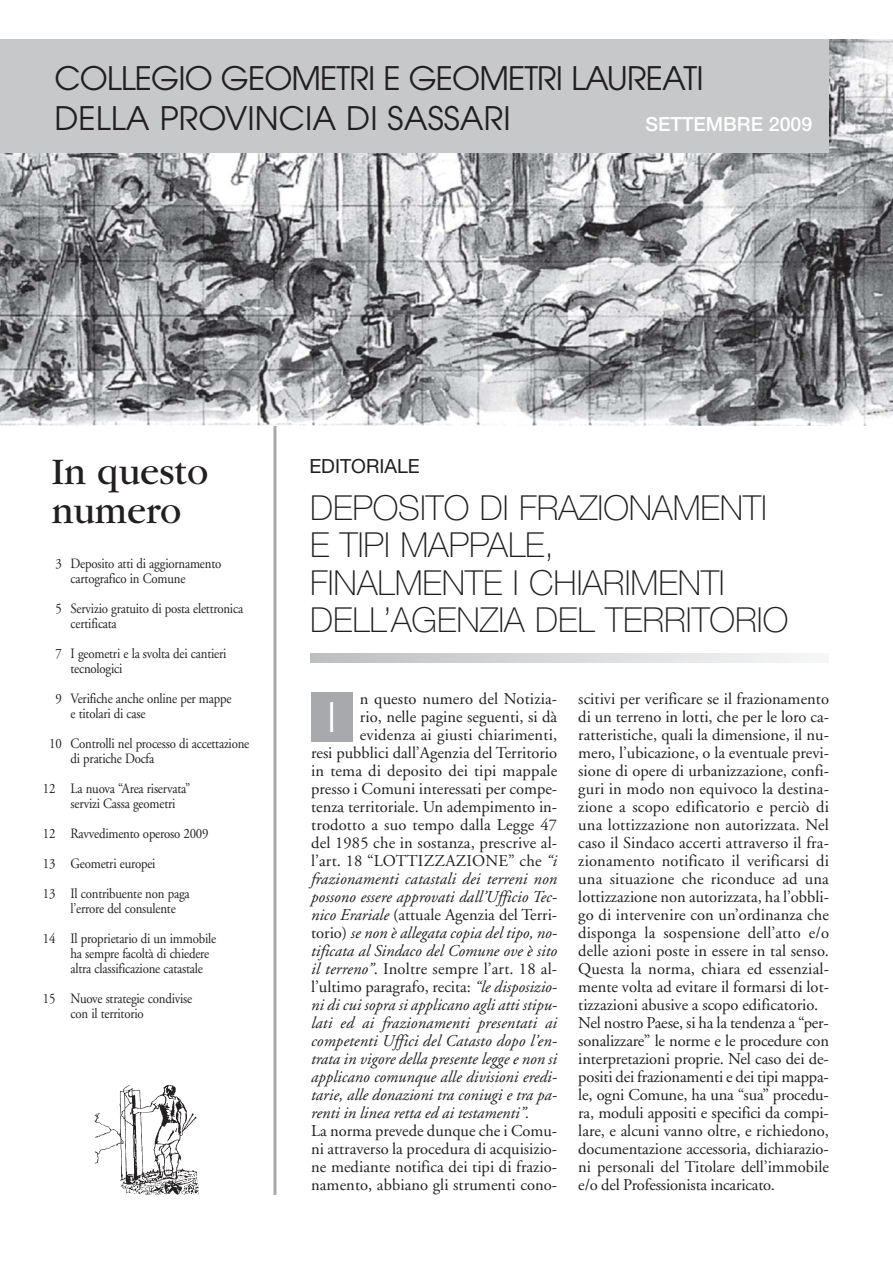
<style>
.page{position:relative;width:893px;height:1263px;background:#fff}
.page>*{position:absolute;margin:0;border:0;box-sizing:border-box;transform-origin:0 0}
.t1{font:300 41.7px "Helvetica Neue";color:#fff}
.t2{font:39px/39px "Garamond";color:#231f20}
.t3{font:100 34.5px/37.5px "Helvetica Neue";color:#231f20}
.t4{font:32.25px/40.5px "Avant Garde";letter-spacing:-.03em;color:#231f20}
.t5{font:500 19.5px "Helvetica Neue";color:#fff}
.t6{font:19.5px "Helvetica Neue";color:#231f20}
.t7{font:16.5px/18px "Adobe Garamond";color:#231f20;text-align:justify}
.t8{font:italic 16.5px "Adobe Garamond";color:#231f20}
.t9{font:14.25px/15px "Adobe Garamond";letter-spacing:-.015em;color:#231f20;scale:.9 1}
.s1{font-style:italic}
.s2{font-style:normal}
</style>
<div class="page">
<hr style="left:273px;top:397px;width:3px;height:798px;background:#a7a9ac">
<img style="left:0;top:39px;width:892px;height:386px">
<div style="left:0;top:39px;width:829px;height:114px;background:#c6c8ca"></div>
<img style="left:94px;top:1085px;width:105px;height:110px">
<svg style="left:310px;top:654px;width:498px;height:8px;background:#d8d9da"></svg>
<div style="left:311px;top:692px;width:41px;height:49px;background:#a7a9ac"></div>
<h3 class="t4" style="left:55px;top:61px;width:651px">COLLEGIO GEOMETRI E GEOMETRI LAUREATI<br>DELLA PROVINCIA DI SASSARI</h3>
<p class="t5" style="left:646px;top:117px;width:168px">SETTEMBRE 2009</p>
<h2 class="t2" style="left:52px;top:456px;width:158px">In questo numero</h2>
<p class="t9" style="left:71px;top:557px;width:169px;text-indent:-15px">3 Deposito atti di aggiornamento cartografico in Comune</p>
<p class="t9" style="left:71px;top:602px;width:193px;text-indent:-15px">5 Servizio gratuito di posta elettronica certificata</p>
<p class="t9" style="left:71px;top:647px;width:175px;text-indent:-15px">7 I geometri e la svolta dei cantieri tecnologici</p>
<p class="t9" style="left:71px;top:692px;width:180px;text-indent:-15px">9 Verifiche anche online per mappe e titolari di case</p>
<p class="t9" style="left:71px;top:737px;width:200px;text-indent:-21px">10 Controlli nel processo di accettazione di pratiche Docfa</p>
<p class="t9" style="left:71px;top:782px;width:135px;text-indent:-28px">12 La nuova “Area riservata” servizi Cassa geometri</p>
<p class="t9" style="left:43px;top:820px;width:186px;line-height:30px">12 Ravvedimento operoso 2009<br>13 Geometri europei<br>13 Il contribuente non paga</p>
<p class="t9" style="left:43px;top:895px;width:194px;line-height:30px;text-indent:28px">l’errore del consulente<br>14 Il proprietario di un immobile</p>
<p class="t9" style="left:71px;top:947px;width:156px">ha sempre facoltà di chiedere altra classificazione catastale</p>
<p class="t9" style="left:71px;top:992px;width:137px;text-indent:-28px">15 Nuove strategie condivise con il territorio</p>
<p class="t6" style="left:309px;top:459px;width:112px">EDITORIALE</p>
<h3 class="t3" style="left:310px;top:492px;width:480px">DEPOSITO DI FRAZIONAMENTI<br>E TIPI MAPPALE,<br>FINALMENTE I CHIARIMENTI<br>DELL’AGENZIA DEL TERRITORIO</h3>
<h1 class="t1" style="left:327px;top:702px;width:11px">I</h1>
<p class="t7" style="left:578px;top:691px;width:252px;text-align:left">scitivi per verificare se il frazionamento di un terreno in lotti, che per le loro ca&shy;ratteristiche, quali la dimensione, il nu&shy;mero, l’ubicazione, o la eventuale previ&shy;sione di opere di urbanizzazione, confi&shy;guri in modo non equivoco la destina&shy;zione a scopo edificatorio e perciò di una lottizzazione non autorizzata. Nel caso il Sindaco accerti attraverso il fra&shy;zionamento notificato il verificarsi di una situazione che riconduce ad una lottizzazione non autorizzata, ha l’obbli&shy;go di intervenire con un’ordinanza che disponga la sospensione dell’atto e/o delle azioni poste in essere in tal senso.<br>Questa la norma, chiara ed essenzial&shy;mente volta ad evitare il formarsi di lot&shy;tizzazioni abusive a scopo edificatorio.<br>Nel nostro Paese, si ha la tendenza a “per&shy;sonalizzare” le norme e le procedure con interpretazioni proprie. Nel caso dei de&shy;positi dei frazionamenti e dei tipi mappa&shy;le, ogni Comune, ha una “sua” procedu&shy;ra, moduli appositi e specifici da compi&shy;lare, e alcuni vanno oltre, e richiedono, documentazione accessoria, dichiarazio&shy;ni personali del Titolare dell’immobile e/o del Professionista incaricato.</p>
<p class="t7" style="left:360px;top:692px;width:199px">n questo numero del Notizia-</p>
<p class="t7" style="left:360px;top:710px;width:199px">rio, nelle pagine seguenti, si dà</p>
<p class="t7" style="left:360px;top:728px;width:199px">evidenza ai giusti chiarimenti,</p>
<p class="t7" style="left:311px;top:746px;width:248px">resi pubblici dall’Agenzia del Territorio</p>
<p class="t7" style="left:311px;top:764px;width:248px">in tema di deposito dei tipi mappale</p>
<p class="t7" style="left:311px;top:782px;width:248px">presso i Comuni interessati per compe-</p>
<p class="t7" style="left:311px;top:800px;width:248px">tenza territoriale. Un adempimento in-</p>
<p class="t7" style="left:311px;top:818px;width:248px">trodotto a suo tempo dalla Legge 47</p>
<p class="t7" style="left:311px;top:836px;width:248px">del 1985 che in sostanza, prescrive al-</p>
<p class="t7" style="left:311px;top:854px;width:248px">l’art. 18 “LOTTIZZAZIONE” che <span class="s1">“i</span></p>
<p class="t8" style="left:311px;top:872px;width:248px">frazionamenti catastali dei terreni non</p>
<p class="t8" style="left:311px;top:890px;width:248px">possono essere approvati dall’Ufficio Tec-</p>
<p class="t7" style="left:311px;top:908px;width:248px"><span class="s1">nico Erariale</span> (attuale Agenzia del Terri-</p>
<p class="t8" style="left:311px;top:926px;width:248px"><span class="s2">torio)</span> se non è allegata copia del tipo, no-</p>
<p class="t8" style="left:311px;top:944px;width:248px">tificata al Sindaco del Comune ove è sito</p>
<p class="t7" style="left:311px;top:962px;width:248px"><span class="s1">il terreno”</span>. Inoltre sempre l’art. 18 al-</p>
<p class="t7" style="left:311px;top:980px;width:248px">l’ultimo paragrafo, recita: <span class="s1">“le disposizio-</span></p>
<p class="t8" style="left:311px;top:998px;width:248px">ni di cui sopra si applicano agli atti stipu-</p>
<p class="t8" style="left:311px;top:1016px;width:248px">lati ed ai frazionamenti presentati ai</p>
<p class="t8" style="left:311px;top:1034px;width:247px">competenti Uffici del Catasto dopo l’en-</p>
<p class="t8" style="left:311px;top:1052px;width:248px">trata in vigore della presente legge e non si</p>
<p class="t8" style="left:311px;top:1070px;width:248px">applicano comunque alle divisioni eredi-</p>
<p class="t8" style="left:311px;top:1088px;width:248px">tarie, alle donazioni tra coniugi e tra pa-</p>
<p class="t8" style="left:311px;top:1106px;width:220px">renti in linea retta ed ai testamenti”.</p>
<p class="t7" style="left:311px;top:1124px;width:248px">La norma prevede dunque che i Comu&shy;ni attraverso la procedura di acquisizio&shy;ne mediante notifica dei tipi di frazio&shy;namento, abbiano gli strumenti cono-</p>
</div>
